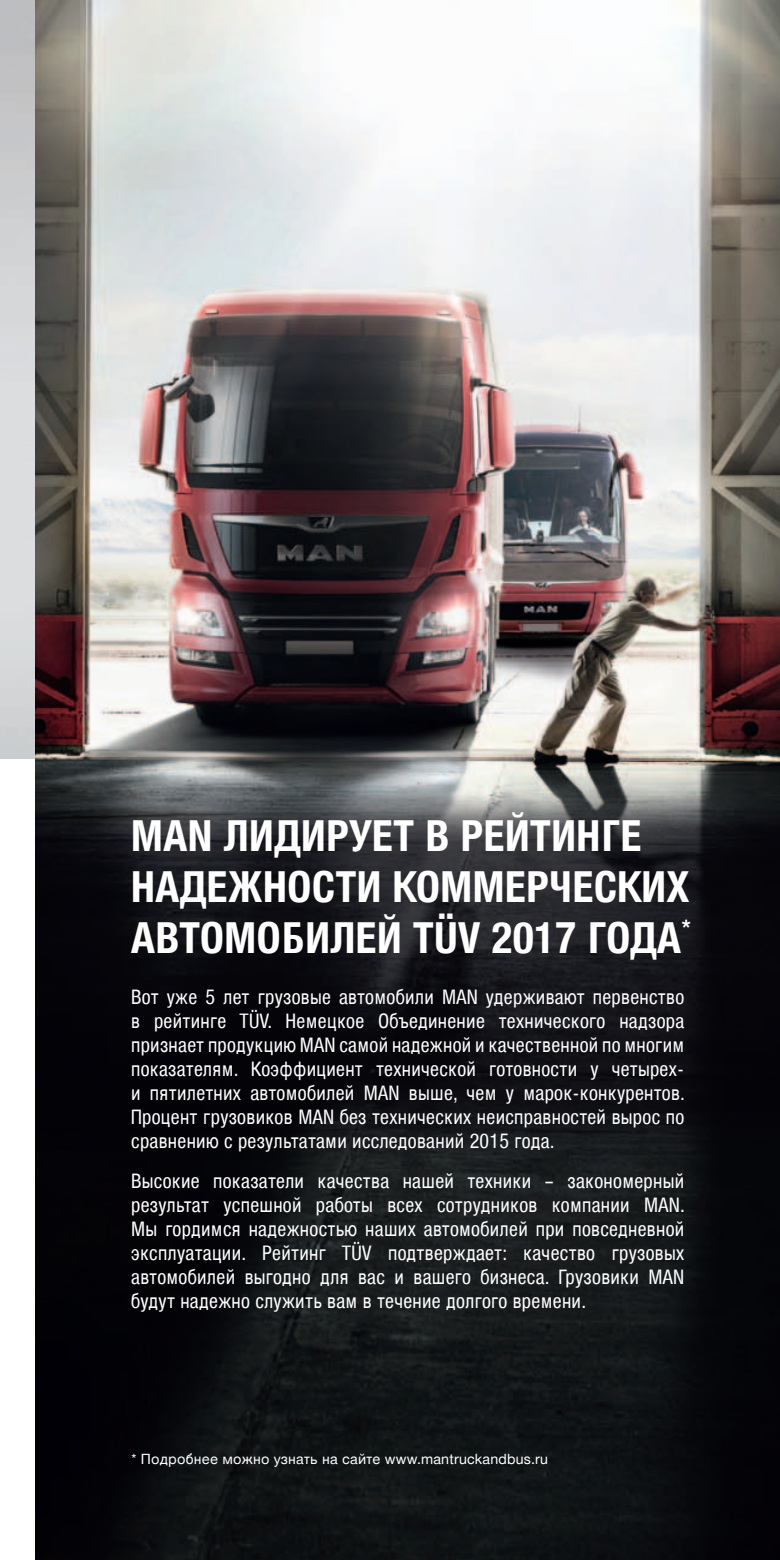
<style>
.page{position:relative;width:780px;height:1560px;background:#fff}
.page>*{position:absolute;margin:0;border:0;box-sizing:border-box;transform-origin:0 0}
.t1{font:700 42.75px/51.2px "Man Global Condensed";letter-spacing:.015em;color:#fff}
.t2{font:20px/24px "Man Global Condensed";letter-spacing:.015em;color:#fff;text-align:justify}
.t3{font:14.25px "Man Global";letter-spacing:.015em;color:#fff}
</style>
<div class="page">
<img style="left:35px;top:0;width:745px;height:1559px">
<h1 class="t1" style="left:131px;top:808px;width:561px">MAN ЛИДИРУЕТ В РЕЙТИНГЕ<br>НАДЕЖНОСТИ КОММЕРЧЕСКИХ<br>АВТОМОБИЛЕЙ TÜV 2017 ГОДА<sup>*</sup></h1>
<p class="t2" style="left:131px;top:983px;width:555px">Вот уже 5 лет грузовые автомобили MAN удерживают первенство в рейтинге TÜV. Немецкое Объединение технического надзора признает продукцию MAN самой надежной и качественной по многим показателям. Коэффициент технической готовности у четырех&shy;и пятилетних автомобилей MAN выше, чем у марок-конкурентов.<br>Процент грузовиков MAN без технических неисправностей вырос по сравнению с результатами исследований 2015 года.</p>
<p class="t2" style="left:131px;top:1168px;width:555px">Высокие показатели качества нашей техники – закономерный результат успешной работы всех сотрудников компании MAN.<br>Мы гордимся надежностью наших автомобилей при повседневной эксплуатации. Рейтинг TÜV подтверждает: качество грузовых автомобилей выгодно для вас и вашего бизнеса. Грузовики MAN будут надежно служить вам в течение долгого времени.</p>
<p class="t3" style="left:131px;top:1449px;width:418px">* Подробнее можно узнать на сайте www.mantruckandbus.ru</p>
</div>
